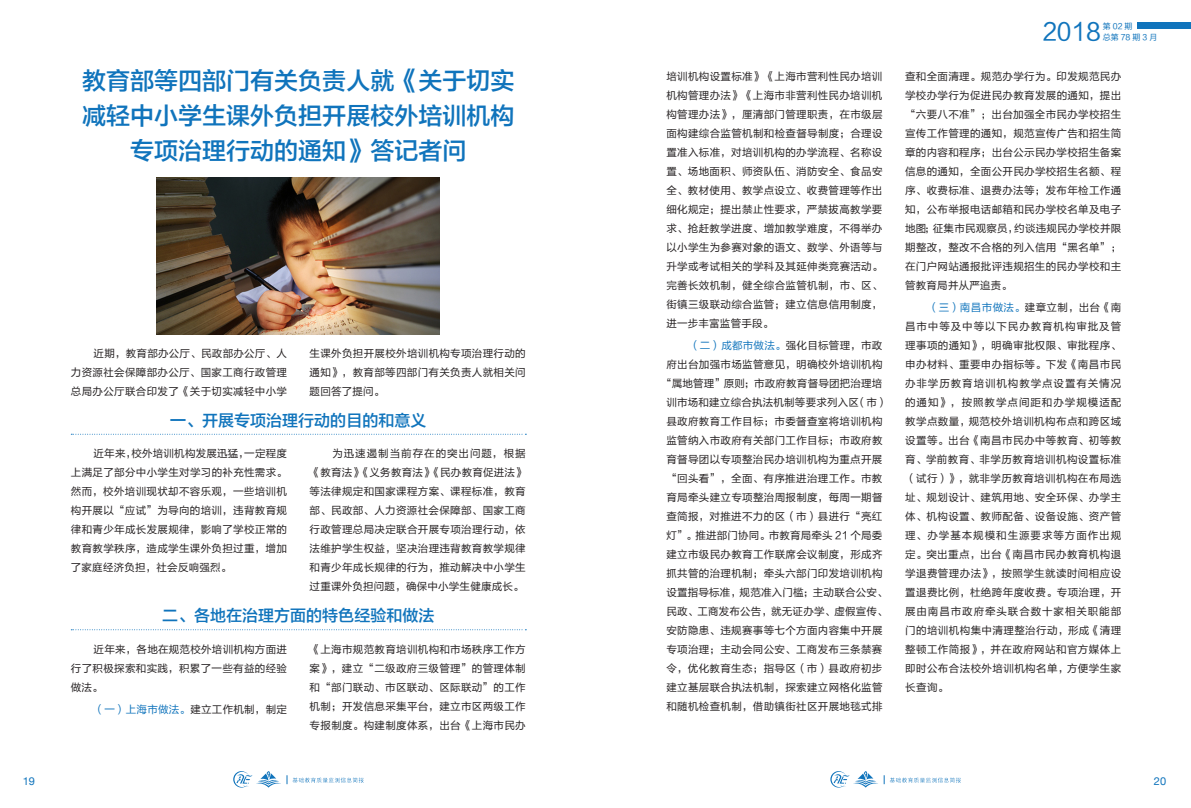
<style>
.page{position:relative;width:1191px;height:808px;background:#fff}
.page>*{position:absolute;margin:0;border:0;box-sizing:border-box;transform-origin:0 0}
.一级标题{font:24px/35px "FZLTZHK GBK1 0";color:#1074bc;text-align:center}
.t1{font:24px "FZLTHK GBK1 0";color:#1074bc}
.二级标题{font:16px "FZLTZHK GBK1 0";color:#1074bc}
.t2{font:11px "Helvetica Neue";color:#1074bc}
.正文{font:10.5px/19px "FZLTHK GBK1 0";letter-spacing:.03em;color:#231f20;text-align:justify}
.正文-2{font:10.5px "FZLTHK GBK1 0";letter-spacing:.025em;color:#1074bc}
.t3{font:8px/11px "FZLTHK GBK1 0";letter-spacing:.25em;color:#1074bc}
.s1{color:#231f20}
.s2{color:#1074bc}
</style>
<div class="page">
<svg style="left:830px;top:771px;width:48px;height:16px"></svg>
<svg style="left:233px;top:771px;width:48px;height:16px"></svg>
<svg style="left:884px;top:775px;width:77px;height:9px"></svg>
<svg style="left:287px;top:775px;width:77px;height:9px"></svg>
<div style="left:1137px;top:22px;width:54px;height:6px;background:#1074bc"></div>
<img style="left:157px;top:178px;width:282px;height:157px">
<svg style="left:71px;top:434px;width:455px;height:1px"></svg>
<svg style="left:71px;top:629px;width:455px;height:1px"></svg>
<p class="一级标题" style="left:82px;top:63px;width:434px">教育部等四部门有关负责人就《关于切实减轻中小学生课外负担开展校外培训机构专项治理行动的通知》答记者问</p>
<p class="正文" style="left:71px;top:344px;width:218px;text-indent:23px">近期，教育部办公厅、民政部办公厅、人力资源社会保障部办公厅、国家工商行政管理总局办公厅联合印发了《关于切实减轻中小学</p>
<p class="正文" style="left:310px;top:344px;width:218px">生课外负担开展校外培训机构专项治理行动的通知》，教育部等四部门有关负责人就相关问题回答了提问。</p>
<p class="二级标题" style="left:170px;top:412px;width:258px">一、开展专项治理行动的目的和意义</p>
<p class="正文" style="left:71px;top:444px;width:218px;text-indent:23px">近年来，校外培训机构发展迅猛，一定程度上满足了部分中小学生对学习的补充性需求。然而，校外培训现状却不容乐观，一些培训机构开展以“应试”为导向的培训，违背教育规律和青少年成长发展规律，影响了学校正常的教育教学秩序，造成学生课外负担过重，增加了家庭经济负担，社会反响强烈。</p>
<p class="正文" style="left:310px;top:444px;width:218px;text-indent:23px">为迅速遏制当前存在的突出问题，根据《教育法》《义务教育法》《民办教育促进法》等法律规定和国家课程方案、课程标准，教育部、民政部、人力资源社会保障部、国家工商行政管理总局决定联合开展专项治理行动，依法维护学生权益，坚决治理违背教育教学规律和青少年成长规律的行为，推动解决中小学生过重课外负担问题，确保中小学生健康成长。</p>
<p class="二级标题" style="left:162px;top:607px;width:274px">二、各地在治理方面的特色经验和做法</p>
<p class="正文" style="left:71px;top:640px;width:218px;text-indent:23px">近年来，各地在规范校外培训机构方面进行了积极探索和实践，积累了一些有益的经验做法。</p>
<p class="正文-2" style="left:94px;top:703px;width:195px">（一）上海市做法。<span class="s1">建立工作机制，制定</span></p>
<p class="正文" style="left:310px;top:640px;width:218px">《上海市规范教育培训机构和市场秩序工作方案》，建立“二级政府三级管理”的管理体制和“部门联动、市区联动、区际联动”的工作机制；开发信息采集平台，建立市区两级工作专报制度。构建制度体系，出台《上海市民办</p>
<p class="正文" style="left:666px;top:67px;width:218px">培训机构设置标准》《上海市营利性民办培训机构管理办法》《上海市非营利性民办培训机构管理办法》，厘清部门管理职责，在市级层面构建综合监管机制和检查督导制度；合理设置准入标准，对培训机构的办学流程、名称设置、场地面积、师资队伍、消防安全、食品安全、教材使用、教学点设立、收费管理等作出细化规定；提出禁止性要求，严禁拔高教学要求、抢赶教学进度、增加教学难度，不得举办以小学生为参赛对象的语文、数学、外语等与升学或考试相关的学科及其延伸类竞赛活动。完善长效机制，健全综合监管机制，市、区、街镇三级联动综合监管；建立信息信用制度，进一步丰富监管手段。</p>
<p class="正文-2" style="left:689px;top:339px;width:195px">（二）成都市做法。<span class="s1">强化目标管理，市政</span></p>
<p class="正文" style="left:666px;top:355px;width:218px">府出台加强市场监管意见，明确校外培训机构</p>
<p class="正文" style="left:661px;top:374px;width:223px">“属地管理”原则；市政府教育督导团把治理培</p>
<p class="正文" style="left:666px;top:393px;width:223px">训市场和建立综合执法机制等要求列入区（市）</p>
<p class="正文" style="left:666px;top:412px;width:218px">县政府教育工作目标；市委督查室将培训机构</p>
<p class="正文" style="left:666px;top:431px;width:218px">监管纳入市政府有关部门工作目标；市政府教</p>
<p class="正文" style="left:666px;top:450px;width:217px">育督导团以专项整治民办培训机构为重点开展</p>
<p class="正文" style="left:666px;top:469px;width:217px">“回头看”，全面、有序推进治理工作。市教</p>
<p class="正文" style="left:666px;top:488px;width:218px">育局牵头建立专项整治周报制度，每周一期督</p>
<p class="正文" style="left:666px;top:507px;width:217px">查简报，对推进不力的区（市）县进行“亮红</p>
<p class="正文" style="left:666px;top:526px;width:218px">灯”。推进部门协同。市教育局牵头 21 个局委</p>
<p class="正文" style="left:666px;top:545px;width:218px">建立市级民办教育工作联席会议制度，形成齐</p>
<p class="正文" style="left:666px;top:564px;width:218px">抓共管的治理机制；牵头六部门印发培训机构</p>
<p class="正文" style="left:666px;top:583px;width:223px">设置指导标准，规范准入门槛；主动联合公安、</p>
<p class="正文" style="left:666px;top:602px;width:223px">民政、工商发布公告，就无证办学、虚假宣传、</p>
<p class="正文" style="left:666px;top:621px;width:218px">安防隐患、违规赛事等七个方面内容集中开展</p>
<p class="正文" style="left:666px;top:640px;width:217px">专项治理；主动会同公安、工商发布三条禁赛</p>
<p class="正文" style="left:666px;top:659px;width:217px">令，优化教育生态；指导区（市）县政府初步</p>
<p class="正文" style="left:666px;top:678px;width:218px">建立基层联合执法机制，探索建立网格化监管</p>
<p class="正文" style="left:666px;top:697px;width:218px">和随机检查机制，借助镇街社区开展地毯式排</p>
<h1 class="t1" style="left:1042px;top:19px;width:60px">2018</h1>
<p class="t3" style="left:1102px;top:21px;width:56px">第02期<br>总第78期3月</p>
<p class="正文" style="left:905px;top:67px;width:218px">查和全面清理。规范办学行为。印发规范民办学校办学行为促进民办教育发展的通知，提出“六要八不准”；出台加强全市民办学校招生宣传工作管理的通知，规范宣传广告和招生简章的内容和程序；出台公示民办学校招生备案信息的通知，全面公开民办学校招生名额、程序、收费标准、退费办法等；发布年检工作通知，公布举报电话邮箱和民办学校名单及电子地图；征集市民观察员，约谈违规民办学校并限期整改，整改不合格的列入信用“黑名单”；在门户网站通报批评违规招生的民办学校和主管教育局并从严追责。</p>
<p class="正文" style="left:905px;top:298px;width:218px;text-indent:23px"><span class="s2">（三）南昌市做法。</span>建章立制，出台《南昌市中等及中等以下民办教育机构审批及管理事项的通知》，明确审批权限、审批程序、申办材料、重要申办指标等。下发《南昌市民办非学历教育培训机构教学点设置有关情况的通知》，按照教学点间距和办学规模适配教学点数量，规范校外培训机构布点和跨区域设置等。出台《南昌市民办中等教育、初等教育、学前教育、非学历教育培训机构设置标准（试行）》，就非学历教育培训机构在布局选址、规划设计、建筑用地、安全环保、办学主体、机构设置、教师配备、设备设施、资产管理、办学基本规模和生源要求等方面作出规定。突出重点，出台《南昌市民办教育机构退学退费管理办法》，按照学生就读时间相应设置退费比例，杜绝跨年度收费。专项治理，开展由南昌市政府牵头联合数十家相关职能部门的培训机构集中清理整治行动，形成《清理整顿工作简报》，并在政府网站和官方媒体上即时公布合法校外培训机构名单，方便学生家长查询。</p>
<p class="t2" style="left:23px;top:774px;width:14px">19</p>
<p class="t2" style="left:1154px;top:774px;width:14px">20</p>
</div>
